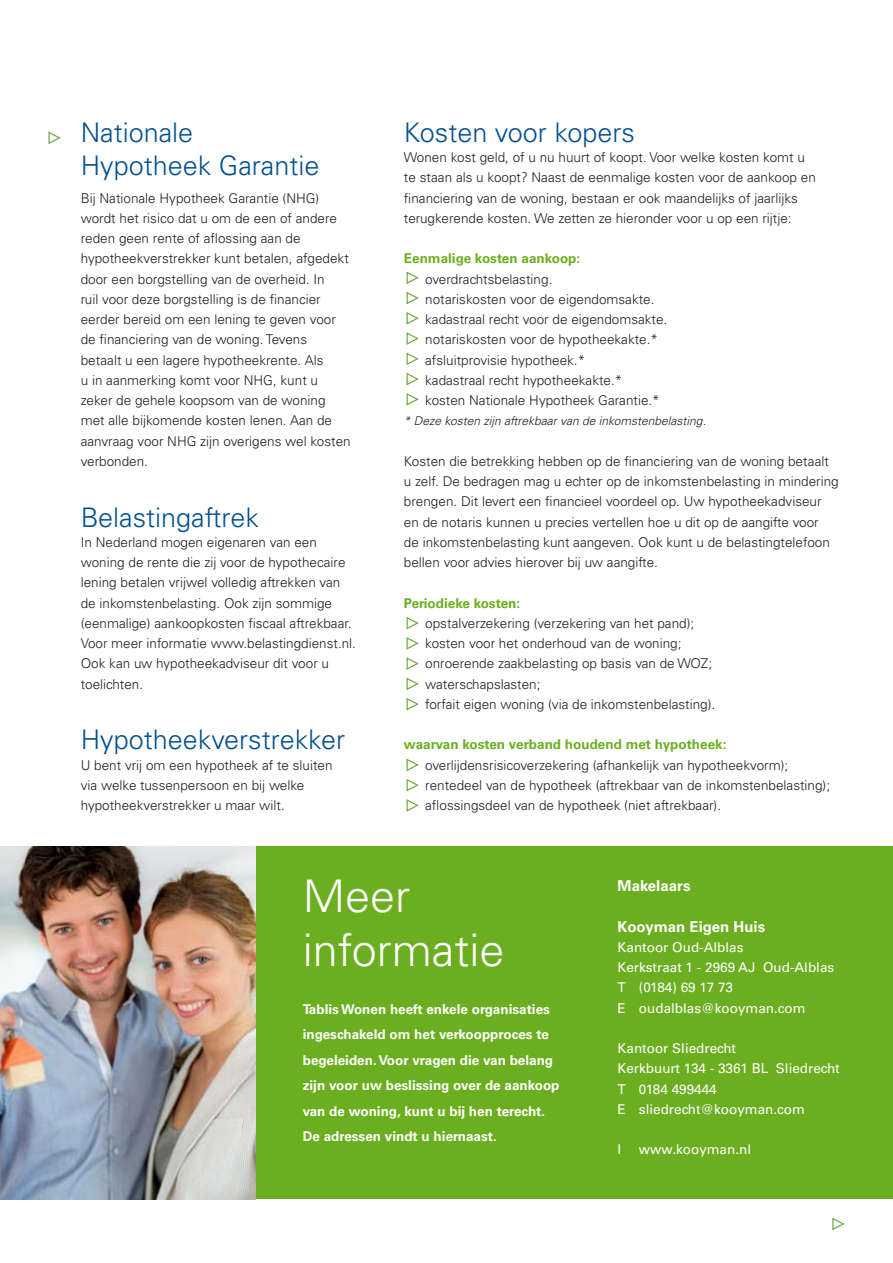
<style>
.page{position:relative;width:893px;height:1263px;background:#fff}
.page>*{position:absolute;margin:0;border:0;box-sizing:border-box;transform-origin:0 0}
.t1{font:300 45px/54px "Univers";color:#fff}
.t2{font:300 27px/33px "Univers";color:#044f90}
.t3{font:700 15px "Univers";color:#fff}
.t4{font:300 13.5px/20.2px "Univers";color:#1e1e1e}
.t5{font:700 13.5px/25.5px "Univers";color:#fff}
.t6{font:13.5px/20.2px "Univers";color:#fff}
.t7{font:700 13.5px "Univers";color:#6baf20}
.t8{font:italic 300 12px "Univers";color:#1e1e1e}
</style>
<div class="page">
<div style="left:0;top:846px;width:893px;height:353px;background:#6baf20"></div>
<img style="left:0;top:846px;width:255px;height:353px">
<svg style="left:406px;top:271px;width:13px;height:13px"></svg>
<svg style="left:406px;top:291px;width:13px;height:14px"></svg>
<svg style="left:406px;top:312px;width:13px;height:13px"></svg>
<svg style="left:406px;top:332px;width:13px;height:13px"></svg>
<svg style="left:406px;top:352px;width:13px;height:13px"></svg>
<svg style="left:406px;top:372px;width:13px;height:14px"></svg>
<svg style="left:406px;top:393px;width:13px;height:13px"></svg>
<svg style="left:406px;top:617px;width:13px;height:13px"></svg>
<svg style="left:406px;top:637px;width:13px;height:13px"></svg>
<svg style="left:406px;top:657px;width:13px;height:13px"></svg>
<svg style="left:406px;top:677px;width:13px;height:14px"></svg>
<svg style="left:406px;top:698px;width:13px;height:13px"></svg>
<svg style="left:406px;top:758px;width:13px;height:14px"></svg>
<svg style="left:406px;top:779px;width:13px;height:13px"></svg>
<svg style="left:406px;top:799px;width:13px;height:13px"></svg>
<svg style="left:48px;top:131px;width:13px;height:14px"></svg>
<svg style="left:832px;top:1217px;width:13px;height:14px"></svg>
<h2 class="t2" style="left:81px;top:116px;width:240px">Nationale<br>Hypotheek Garantie</h2>
<p class="t4" style="left:81px;top:188px;width:271px">Bij Nationale Hypotheek Garantie (NHG) wordt het risico dat u om de een of andere reden geen rente of aflossing aan de hypotheekverstrekker kunt betalen, afgedekt door een borgstelling van de overheid. In<br>ruil voor deze borgstelling is de financier eerder bereid om een lening te geven voor de financiering van de woning. Tevens betaalt u een lagere hypotheekrente. Als<br>u in aanmerking komt voor NHG, kunt u zeker de gehele koopsom van de woning met alle bijkomende kosten lenen. Aan de aanvraag voor NHG zijn overigens wel kosten verbonden.</p>
<h2 class="t2" style="left:81px;top:500px;width:180px">Belastingaftrek</h2>
<p class="t4" style="left:81px;top:532px;width:277px">In Nederland mogen eigenaren van een woning de rente die zij voor de hypothecaire lening betalen vrijwel volledig aftrekken van de inkomstenbelasting. Ook zijn sommige (eenmalige) aankoopkosten fiscaal aftrekbaar.<br>Voor meer informatie www.belastingdienst.nl.<br>Ook kan uw hypotheekadviseur dit voor u toelichten.</p>
<h2 class="t2" style="left:81px;top:723px;width:266px">Hypotheekverstrekker</h2>
<p class="t4" style="left:81px;top:755px;width:253px">U bent vrij om een hypotheek af te sluiten via welke tussenpersoon en bij welke hypotheekverstrekker u maar wilt.</p>
<h2 class="t2" style="left:404px;top:116px;width:232px">Kosten voor kopers</h2>
<p class="t4" style="left:404px;top:147px;width:413px">Wonen kost geld, of u nu huurt of koopt. Voor welke kosten komt u te staan als u koopt? Naast de eenmalige kosten voor de aankoop en financiering van de woning, bestaan er ook maandelijks of jaarlijks terugkerende kosten. We zetten ze hieronder voor u op een rijtje:</p>
<p class="t7" style="left:404px;top:251px;width:178px">Eenmalige kosten aankoop:</p>
<p class="t4" style="left:425px;top:269px;width:244px">overdrachtsbelasting.<br>notariskosten voor de eigendomsakte. kadastraal recht voor de eigendomsakte. notariskosten voor de hypotheekakte.* afsluitprovisie hypotheek.*<br>kadastraal recht hypotheekakte.*<br>kosten Nationale Hypotheek Garantie.*</p>
<p class="t8" style="left:404px;top:414px;width:304px">* Deze kosten zijn aftrekbaar van de inkomstenbelasting.</p>
<p class="t4" style="left:404px;top:451px;width:436px">Kosten die betrekking hebben op de financiering van de woning betaalt u zelf. De bedragen mag u echter op de inkomstenbelasting in mindering brengen. Dit levert een financieel voordeel op. Uw hypotheekadviseur en de notaris kunnen u precies vertellen hoe u dit op de aangifte voor<br>de inkomstenbelasting kunt aangeven. Ook kunt u de belastingtelefoon bellen voor advies hierover bij uw aangifte.</p>
<p class="t7" style="left:404px;top:595px;width:118px">Periodieke kosten:</p>
<p class="t4" style="left:425px;top:613px;width:292px">opstalverzekering (verzekering van het pand); kosten voor het onderhoud van de woning; onroerende zaakbelasting op basis van de WOZ; waterschapslasten;<br>forfait eigen woning (via de inkomstenbelasting).</p>
<p class="t7" style="left:404px;top:737px;width:324px">waarvan kosten verband houdend met hypotheek:</p>
<p class="t4" style="left:425px;top:755px;width:406px">overlijdensrisicoverzekering (afhankelijk van hypotheekvorm); rentedeel van de hypotheek (aftrekbaar van de inkomstenbelasting); aflossingsdeel van de hypotheek (niet aftrekbaar).</p>
<h1 class="t1" style="left:303px;top:869px;width:203px">Meer informatie</h1>
<p class="t5" style="left:303px;top:996px;width:258px">Tablis Wonen heeft enkele organisaties ingeschakeld om het verkoopproces te begeleiden. Voor vragen die van belang zijn voor uw beslissing over de aankoop van de woning, kunt u bij hen terecht.<br>De adressen vindt u hiernaast.</p>
<p class="t3" style="left:618px;top:877px;width:74px">Makelaars</p>
<p class="t3" style="left:618px;top:917px;width:149px">Kooyman Eigen Huis</p>
<p class="t6" style="left:618px;top:937px;width:218px">Kantoor Oud-Alblas<br>Kerkstraat 1 - 2969 AJ Oud-Alblas<br>T (0184) 69 17 73<br>E oudalblas@kooyman.com</p>
<p class="t6" style="left:618px;top:1038px;width:224px">Kantoor Sliedrecht<br>Kerkbuurt 134 - 3361 BL Sliedrecht<br>T 0184 499444<br>E sliedrecht@kooyman.com</p>
<p class="t6" style="left:618px;top:1139px;width:5px">I</p>
<p class="t6" style="left:639px;top:1139px;width:114px">www.kooyman.nl</p>
</div>
